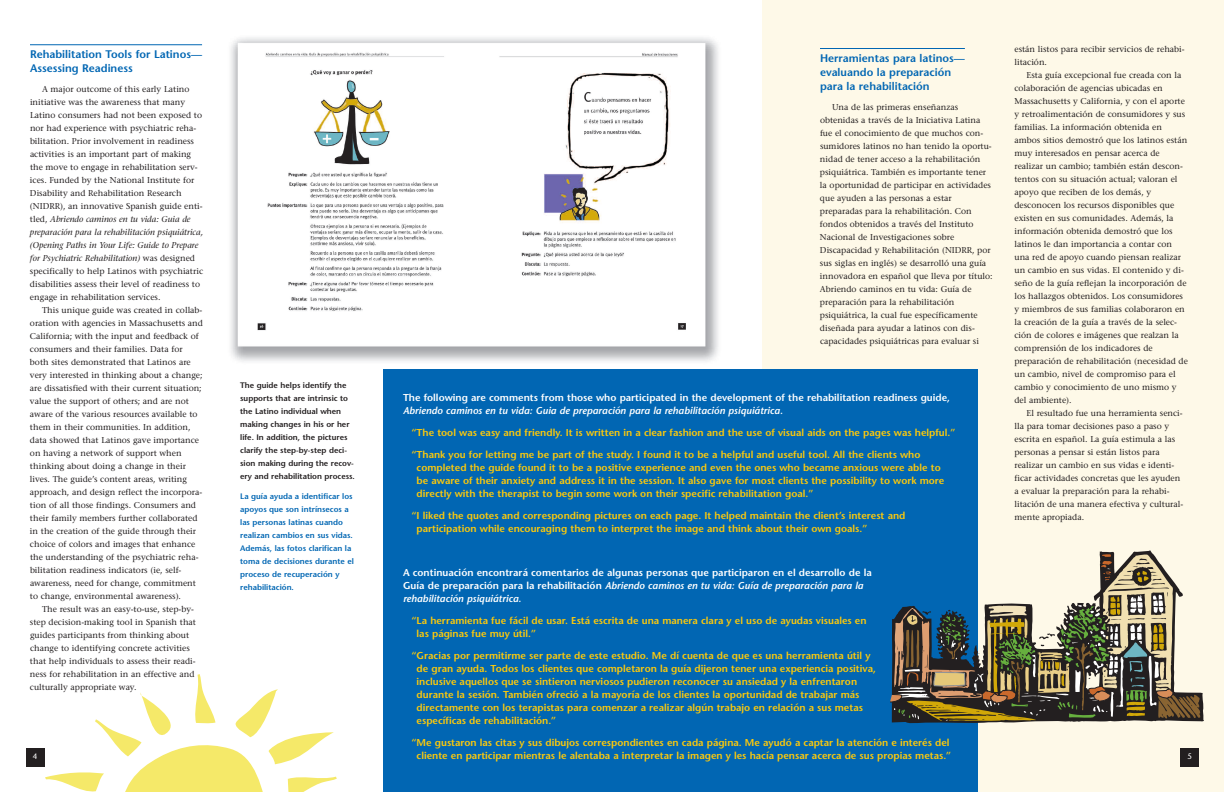
<style>
.page{position:relative;width:1224px;height:792px;background:#fff}
.page>*{position:absolute;margin:0;border:0;box-sizing:border-box;transform-origin:0 0}
.t1{font:600 11px/14px "Stone Sans";color:#0166b3}
.t2{font:600 10px/13px "Stone Sans";color:#feca0a}
.t3{font:600 10px/13px "Stone Sans";color:#fff}
.t4{font:italic 600 10px "Stone Sans";color:#fff}
.t5{font:8.5px/13px "Stone Serif";color:#231f20}
.t6{font:600 8px/13px "Stone Sans";color:#231f20}
.t7{font:600 8px/13px "Stone Sans";color:#0166b3}
.t8{font:8px "Stone Sans";color:#fff}
.s1{font-style:italic}
</style>
<div class="page">
<svg style="left:44px;top:674px;width:293px;height:118px"></svg>
<div style="left:762px;top:0;width:462px;height:792px;background:#fef9e8"></div>
<div style="left:1180px;top:748px;width:19px;height:19px;background:#231f20"></div>
<div style="left:26px;top:748px;width:18px;height:19px;background:#231f20"></div>
<hr style="left:820px;top:48px;width:145px;height:1px;background:#0166b3">
<img style="left:230px;top:37px;width:488px;height:325px">
<div style="left:383px;top:370px;width:595px;height:422px;background:#0166b3"></div>
<svg style="left:890px;top:550px;width:314px;height:174px"></svg>
<hr style="left:30px;top:44px;width:172px;height:1px;background:#0166b3">
<p class="t5" style="left:1014px;top:44px;width:172px">están listos para recibir servicios de rehabi&shy;litación.</p>
<p class="t5" style="left:1014px;top:70px;width:175px;text-indent:12px">Esta guía excepcional fue creada con la colaboración de agencias ubicadas en Massachusetts y California, y con el aporte y retroalimentación de consumidores y sus familias. La información obtenida en ambos sitios demostró que los latinos están muy interesados en pensar acerca de realizar un cambio; también están descon&shy;tentos con su situación actual; valoran el apoyo que reciben de los demás, y desconocen los recursos disponibles que existen en sus comunidades. Además, la información obtenida demostró que los latinos le dan importancia a contar con una red de apoyo cuando piensan realizar un cambio en sus vidas. El contenido y di&shy;seño de la guía reflejan la incorporación de los hallazgos obtenidos. Los consumidores y miembros de sus familias colaboraron en la creación de la guía a través de la selec&shy;ción de colores e imágenes que realzan la comprensión de los indicadores de preparación de rehabilitación (necesidad de un cambio, nivel de compromiso para el cambio y conocimiento de uno mismo y del ambiente).</p>
<p class="t5" style="left:1014px;top:408px;width:170px;text-indent:12px">El resultado fue una herramienta senci&shy;lla para tomar decisiones paso a paso y escrita en español. La guía estimula a las personas a pensar si están listos para realizar un cambio en sus vidas e identi&shy;ficar actividades concretas que les ayuden a evaluar la preparación para la rehabi&shy;litación de una manera efectiva y cultural&shy;mente apropiada.</p>
<p class="t1" style="left:30px;top:48px;width:174px">Rehabilitation Tools for Latinos—<br>Assessing Readiness</p>
<p class="t5" style="left:30px;top:83px;width:175px;text-indent:12px">A major outcome of this early Latino initiative was the awareness that many Latino consumers had not been exposed to nor had experience with psychiatric reha&shy;bilitation. Prior involvement in readiness activities is an important part of making the move to engage in rehabilitation serv&shy;ices. Funded by the National Institute for Disability and Rehabilitation Research (NIDRR), an innovative Spanish guide enti&shy;tled, <span class="s1">Abriendo caminos en tu vida: Guia de preparación para la rehabilitación psiquiátrica, (Opening Paths in Your Life: Guide to Prepare for Psychiatric Rehabilitation)</span> was designed specifically to help Latinos with psychiatric disabilities assess their level of readiness to engage in rehabilitation services.</p>
<p class="t5" style="left:30px;top:304px;width:175px;text-indent:12px">This unique guide was created in collab&shy;oration with agencies in Massachusetts and California; with the input and feedback of consumers and their families. Data for both sites demonstrated that Latinos are very interested in thinking about a change; are dissatisfied with their current situation; value the support of others; and are not aware of the various resources available to them in their communities. In addition, data showed that Latinos gave importance on having a network of support when thinking about doing a change in their lives. The guide’s content areas, writing approach, and design reflect the incorpora&shy;tion of all those findings. Consumers and their family members further collaborated in the creation of the guide through their choice of colors and images that enhance the understanding of the psychiatric reha&shy;bilitation readiness indicators (ie, self&shy;awareness, need for change, commitment to change, environmental awareness).</p>
<p class="t5" style="left:30px;top:603px;width:168px;text-indent:12px">The result was an easy-to-use, step-by&shy;step decision-making tool in Spanish that guides participants from thinking about change to identifying concrete activities that help individuals to assess their readi&shy;ness for rehabilitation in an effective and culturally appropriate way.</p>
<p class="t1" style="left:820px;top:52px;width:146px">Herramientas para latinos— evaluando la preparación para la rehabilitación</p>
<p class="t5" style="left:820px;top:101px;width:174px;text-indent:12px">Una de las primeras enseñanzas obtenidas a través de la Iniciativa Latina fue el conocimiento de que muchos con&shy;sumidores latinos no han tenido la oportu&shy;nidad de tener acceso a la rehabilitación psiquiátrica. También es importante tener la oportunidad de participar en actividades que ayuden a las personas a estar preparadas para la rehabilitación. Con fondos obtenidos a través del Instituto Nacional de Investigaciones sobre Discapacidad y Rehabilitación (NIDRR, por sus siglas en inglés) se desarrolló una guía innovadora en español que lleva por título:<br>Abriendo caminos en tu vida: Guía de preparación para la rehabilitación psiquiátrica, la cual fue específicamente diseñada para ayudar a latinos con dis&shy;capacidades psiquiátricas para evaluar si</p>
<p class="t6" style="left:240px;top:379px;width:116px">The guide helps identify the supports that are intrinsic to the Latino individual when making changes in his or her life. In addition, the pictures clarify the step-by-step deci&shy;sion making during the recov&shy;ery and rehabilitation process.</p>
<p class="t7" style="left:240px;top:490px;width:115px">La guía ayuda a identificar los apoyos que son intrínsecos a las personas latinas cuando realizan cambios en sus vidas.<br>Además, las fotos clarifican la toma de decisiones durante el proceso de recuperación y rehabilitación.</p>
<p class="t3" style="left:403px;top:392px;width:549px">The following are comments from those who participated in the development of the rehabilitation readiness guide,</p>
<p class="t4" style="left:403px;top:406px;width:381px">Abriendo caminos en tu vida: Guia de preparación para la rehabilitación psiquiátrica.</p>
<p class="t2" style="left:412px;top:427px;width:545px">“The tool was easy and friendly. It is written in a clear fashion and the use of visual aids on the pages was helpful.”</p>
<p class="t2" style="left:417px;top:449px;width:529px;text-indent:-5px">“Thank you for letting me be part of the study. I found it to be a helpful and useful tool. All the clients who completed the guide found it to be a positive experience and even the ones who became anxious were able to be aware of their anxiety and address it in the session. It also gave for most clients the possibility to work more directly with the therapist to begin some work on their specific rehabilitation goal.”</p>
<p class="t2" style="left:417px;top:510px;width:490px;text-indent:-5px">“I liked the quotes and corresponding pictures on each page. It helped maintain the client’s interest and participation while encouraging them to interpret the image and think about their own goals.”</p>
<p class="t3" style="left:403px;top:567px;width:470px">A continuación encontrará comentarios de algunas personas que participaron en el desarrollo de la<br>Guía de preparación para la rehabilitación <span class="s1">Abriendo caminos en tu vida: Guía de preparación para la rehabilitación psiquiátrica.</span></p>
<p class="t2" style="left:417px;top:615px;width:451px;text-indent:-5px">“La herramienta fue fácil de usar. Está escrita de una manera clara y el uso de ayudas visuales en las páginas fue muy útil.”</p>
<p class="t2" style="left:417px;top:650px;width:461px;text-indent:-5px">“Gracias por permitirme ser parte de este estudio. Me dí cuenta de que es una herramienta útil y de gran ayuda. Todos los clientes que completaron la guía dijeron tener una experiencia positiva, inclusive aquellos que se sintieron nerviosos pudieron reconocer su ansiedad y la enfrentaron durante la sesión. También ofreció a la mayoría de los clientes la oportunidad de trabajar más directamente con los terapistas para comenzar a realizar algún trabajo en relación a sus metas específicas de rehabilitación.”</p>
<p class="t2" style="left:412px;top:737px;width:541px;text-align:center">“Me gustaron las citas y sus dibujos correspondientes en cada página. Me ayudó a captar la atención e interés del cliente en participar mientras le alentaba a interpretar la imagen y les hacía pensar acerca de sus propias metas.”</p>
<p class="t8" style="left:33px;top:753px;width:6px">4</p>
<p class="t8" style="left:1187px;top:754px;width:6px">5</p>
</div>
